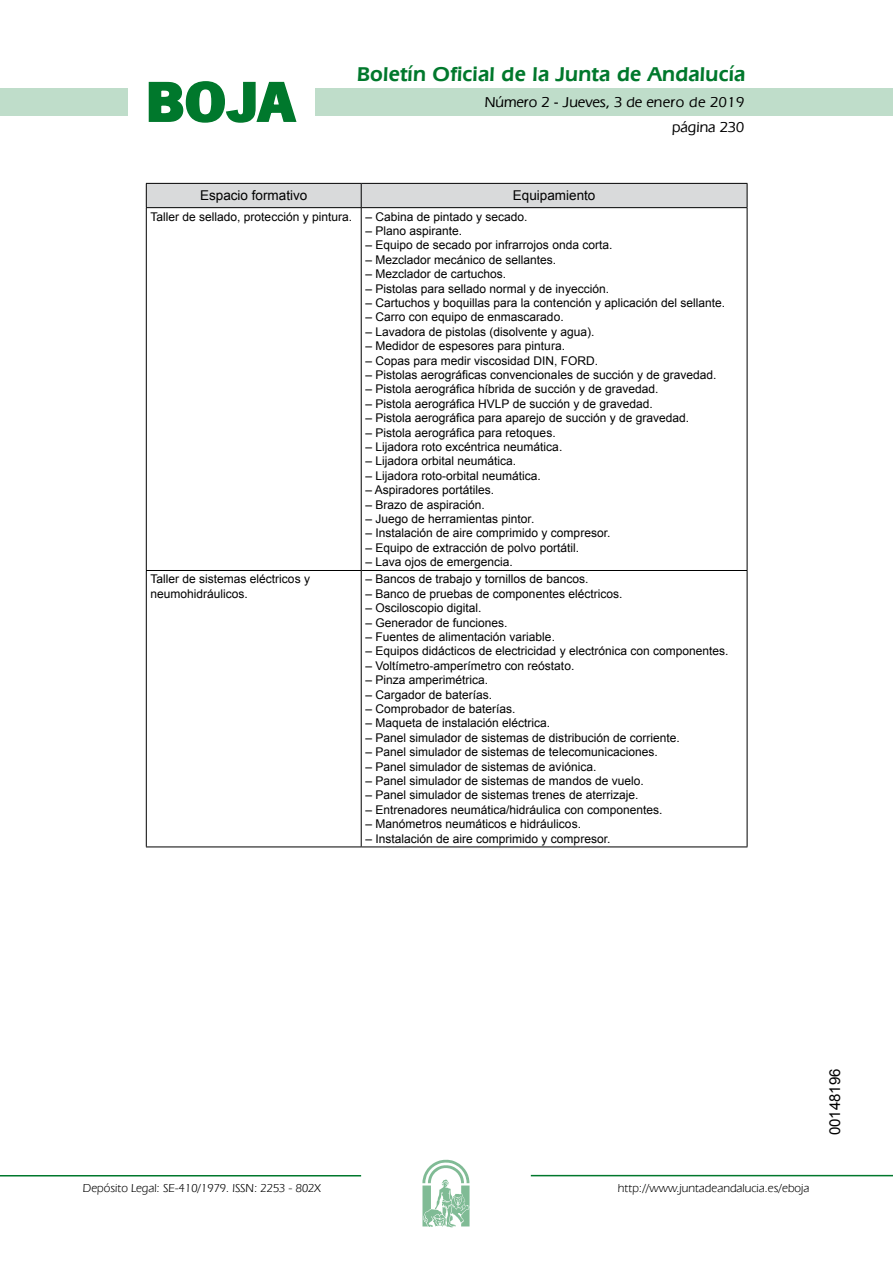
<style>
.page{position:relative;width:893px;height:1263px;background:#fff}
.page>*{position:absolute;margin:0;border:0;box-sizing:border-box;transform-origin:0 0}
.t1{font:700 57.75px "News Got T";color:#00782c;scale:1.14 1}
.t2{font:600 21px "Eras IT Cby BT";letter-spacing:.01em;color:#00782c}
.t3{font:500 15px/24.5px "Eras IT Cby BT";color:#000;text-align:right}
.t4{font:15px "Arial";color:#000}
.t5{font:13.5px "Arial";color:#000}
.t6{font:12px/14.4px "Arial";color:#000}
.t7{font:12px "Eras IT Cby BT";color:#000}
</style>
<div class="page">
<div style="left:315px;top:88px;width:577px;height:28px;background:#bfddca"></div>
<div style="left:0;top:88px;width:128px;height:28px;background:#bfddca"></div>
<hr style="left:0;top:1175px;width:361px;height:2px;background:#00782c">
<svg style="left:422px;top:1159px;width:47px;height:68px"></svg>
<hr style="left:531px;top:1175px;width:361px;height:1px;background:#00782c">
<svg style="left:148px;top:81px;width:149px;height:42px"></svg>
<div style="left:146px;top:183px;width:601px;height:24px;background:#d9dadb"></div>
<hr style="left:146px;top:207px;width:215px;height:1px;background:#000">
<hr style="left:146px;top:208px;width:1px;height:362px;background:#000">
<hr style="left:361px;top:207px;width:386px;height:1px;background:#000">
<hr style="left:361px;top:208px;width:1px;height:362px;background:#000">
<hr style="left:746px;top:208px;width:1px;height:362px;background:#000">
<hr style="left:146px;top:570px;width:215px;height:1px;background:#000">
<hr style="left:146px;top:571px;width:1px;height:276px;background:#000">
<hr style="left:361px;top:570px;width:386px;height:1px;background:#000">
<hr style="left:361px;top:571px;width:1px;height:276px;background:#000">
<hr style="left:746px;top:571px;width:1px;height:276px;background:#000">
<hr style="left:146px;top:847px;width:215px;height:1px;background:#000">
<hr style="left:361px;top:847px;width:386px;height:1px;background:#000">
<h1 class="t1" style="left:145px;top:68px;width:133px">BOJA</h1>
<h2 class="t2" style="left:357px;top:62px;width:390px">Boletín Oficial de la Junta de Andalucía</h2>
<p class="t3" style="left:484px;top:90px;width:261px">Número 2 - Jueves, 3 de enero de 2019 página 230</p>
<p class="t5" style="left:200px;top:187px;width:109px">Espacio formativo</p>
<p class="t5" style="left:513px;top:187px;width:84px">Equipamiento</p>
<p class="t6" style="left:150px;top:209px;width:378px">Taller de sellado, protección y pintura. – Cabina de pintado y secado.</p>
<p class="t6" style="left:365px;top:224px;width:98px">– Plano aspirante.</p>
<p class="t6" style="left:365px;top:238px;width:248px">– Equipo de secado por infrarrojos onda corta.</p>
<p class="t6" style="left:365px;top:253px;width:192px">– Mezclador mecánico de sellantes.</p>
<p class="t6" style="left:365px;top:267px;width:142px">– Mezclador de cartuchos.</p>
<p class="t6" style="left:365px;top:281px;width:245px">– Pistolas para sellado normal y de inyección.</p>
<p class="t6" style="left:365px;top:296px;width:361px">– Cartuchos y boquillas para la contención y aplicación del sellante.</p>
<p class="t6" style="left:365px;top:310px;width:200px">– Carro con equipo de enmascarado.</p>
<p class="t6" style="left:365px;top:325px;width:230px">– Lavadora de pistolas (disolvente y agua).</p>
<p class="t6" style="left:365px;top:339px;width:201px">– Medidor de espesores para pintura.</p>
<p class="t6" style="left:365px;top:353px;width:234px">– Copas para medir viscosidad DIN, FORD.</p>
<p class="t6" style="left:365px;top:368px;width:352px">– Pistolas aerográficas convencionales de succión y de gravedad.</p>
<p class="t6" style="left:365px;top:382px;width:294px">– Pistola aerográfica híbrida de succión y de gravedad.</p>
<p class="t6" style="left:365px;top:397px;width:289px">– Pistola aerográfica HVLP de succión y de gravedad.</p>
<p class="t6" style="left:365px;top:411px;width:325px">– Pistola aerográfica para aparejo de succión y de gravedad.</p>
<p class="t6" style="left:365px;top:425px;width:192px">– Pistola aerográfica para retoques.</p>
<p class="t6" style="left:365px;top:440px;width:198px">– Lijadora roto excéntrica neumática.</p>
<p class="t6" style="left:365px;top:454px;width:152px">– Lijadora orbital neumática.</p>
<p class="t6" style="left:365px;top:469px;width:177px">– Lijadora roto-orbital neumática.</p>
<p class="t6" style="left:365px;top:483px;width:130px">– Aspiradores portátiles.</p>
<p class="t6" style="left:365px;top:497px;width:121px">– Brazo de aspiración.</p>
<p class="t6" style="left:365px;top:512px;width:170px">– Juego de herramientas pintor.</p>
<p class="t6" style="left:365px;top:526px;width:246px">– Instalación de aire comprimido y compresor.</p>
<p class="t6" style="left:365px;top:541px;width:215px">– Equipo de extracción de polvo portátil.</p>
<p class="t6" style="left:365px;top:555px;width:149px">– Lava ojos de emergencia.</p>
<p class="t6" style="left:150px;top:572px;width:161px">Taller de sistemas eléctricos y neumohidráulicos.</p>
<p class="t6" style="left:365px;top:572px;width:224px">– Bancos de trabajo y tornillos de bancos.</p>
<p class="t6" style="left:365px;top:587px;width:258px">– Banco de pruebas de componentes eléctricos.</p>
<p class="t6" style="left:365px;top:601px;width:118px">– Osciloscopio digital.</p>
<p class="t6" style="left:365px;top:615px;width:144px">– Generador de funciones.</p>
<p class="t6" style="left:365px;top:630px;width:191px">– Fuentes de alimentación variable.</p>
<p class="t6" style="left:365px;top:644px;width:364px">– Equipos didácticos de electricidad y electrónica con componentes.</p>
<p class="t6" style="left:365px;top:659px;width:210px">– Voltímetro-amperímetro con reóstato.</p>
<p class="t6" style="left:365px;top:673px;width:124px">– Pinza amperimétrica.</p>
<p class="t6" style="left:365px;top:687px;width:128px">– Cargador de baterías.</p>
<p class="t6" style="left:365px;top:702px;width:152px">– Comprobador de baterías.</p>
<p class="t6" style="left:365px;top:716px;width:186px">– Maqueta de instalación eléctrica.</p>
<p class="t6" style="left:365px;top:731px;width:316px">– Panel simulador de sistemas de distribución de corriente.</p>
<p class="t6" style="left:365px;top:745px;width:294px">– Panel simulador de sistemas de telecomunicaciones.</p>
<p class="t6" style="left:365px;top:759px;width:232px">– Panel simulador de sistemas de aviónica.</p>
<p class="t6" style="left:365px;top:774px;width:280px">– Panel simulador de sistemas de mandos de vuelo.</p>
<p class="t6" style="left:365px;top:788px;width:274px">– Panel simulador de sistemas trenes de aterrizaje.</p>
<p class="t6" style="left:365px;top:803px;width:298px">– Entrenadores neumática/hidráulica con componentes.</p>
<p class="t6" style="left:365px;top:817px;width:217px">– Manómetros neumáticos e hidráulicos.</p>
<p class="t6" style="left:365px;top:831px;width:246px">– Instalación de aire comprimido y compresor.</p>
<p class="t7" style="left:83px;top:1181px;width:239px">Depósito Legal: SE-410/1979. ISSN: 2253 - 802X</p>
<p class="t7" style="left:618px;top:1181px;width:193px">http://www.juntadeandalucia.es/eboja</p>
<p class="t4" style="left:825px;top:1135px;width:68px;rotate:-90deg">00148196</p>
</div>
